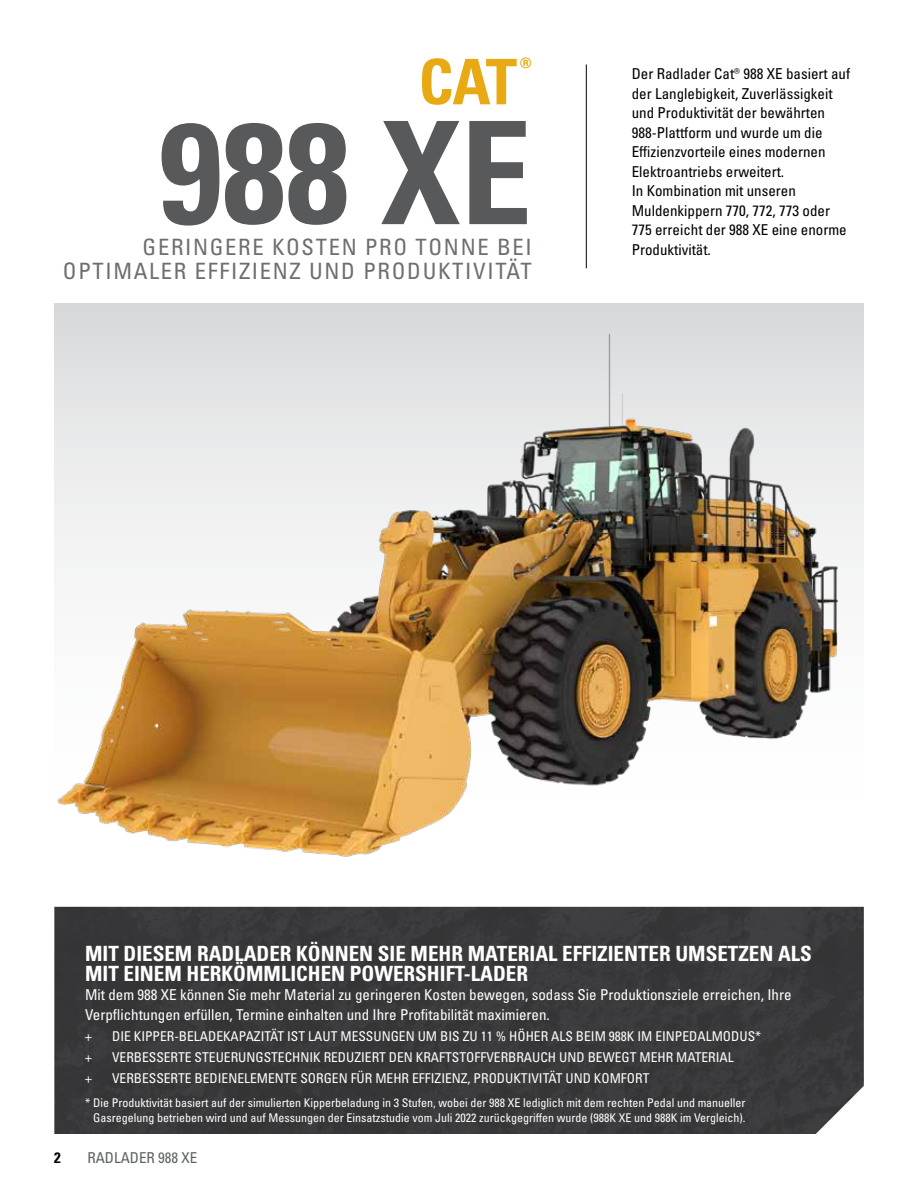
<style>
.page{position:relative;width:918px;height:1188px;background:#fff}
.page>*{position:absolute;margin:0;border:0;box-sizing:border-box;transform-origin:0 0}
.t1{font:142.95px "Univers LTCYR 67 Bold Cond";color:#58595b}
.t2{font:62.85px "Univers LTCYR 67 Bold Cond";color:#e9a913}
.t3{font:condensed 22.5px/24px "Univers LTCYR 57";letter-spacing:.075em;color:#6d6e71;text-align:right}
.t4{font:21px/19.5px "Univers LTCYR 67 Bold Cond";color:#fff}
.t5{font:condensed 15px/19.5px "Univers LTCYR 57";color:#000}
.t6{font:condensed 15px/19.5px "Univers LTCYR 57";color:#fff}
.t7{font:condensed 15px "Univers LTCYR 57";color:#5e6263}
.t8{font:15px "Univers LTCYR 67 Bold Cond";color:#000}
.t9{font:condensed 13.5px "Univers LTCYR 57";color:#fff}
.t10{font:condensed 12px/15px "Univers LTCYR 57";color:#fff;text-align:right}
</style>
<div class="page">
<img style="left:54px;top:303px;width:810px;height:554px">
<div style="left:54px;top:907px;width:810px;height:227px;background:#39383a"></div>
<hr style="left:586px;top:64px;width:1px;height:204px;background:#000">
<h2 class="t2" style="left:419px;top:43px;width:115px">CAT<sup>®</sup></h2>
<h1 class="t1" style="left:159px;top:86px;width:375px">988 XE</h1>
<h3 class="t3" style="left:63px;top:234px;width:470px">GERINGERE KOSTEN PRO TONNE BEI<br>OPTIMALER EFFIZIENZ UND PRODUKTIVITÄT</h3>
<p class="t5" style="left:632px;top:64px;width:220px">Der Radlader Cat® 988 XE basiert auf der Langlebigkeit, Zuverlässigkeit und Produktivität der bewährten<br>988-Plattform und wurde um die<br>Effizienzvorteile eines modernen<br>Elektroantriebs erweitert.<br>In Kombination mit unseren<br>Muldenkippern 770, 772, 773 oder<br>775 erreicht der 988 XE eine enorme</p>
<p class="t5" style="left:632px;top:239px;width:81px">Produktivität.</p>
<h3 class="t4" style="left:85px;top:943px;width:728px">MIT DIESEM RADLADER KÖNNEN SIE MEHR MATERIAL EFFIZIENTER UMSETZEN ALS<br>MIT EINEM HERKÖMMLICHEN POWERSHIFT-LADER</h3>
<p class="t6" style="left:85px;top:985px;width:708px">Mit dem 988 XE können Sie mehr Material zu geringeren Kosten bewegen, sodass Sie Produktionsziele erreichen, Ihre<br>Verpflichtungen erfüllen, Termine einhalten und Ihre Profitabilität maximieren.</p>
<p class="t9" style="left:85px;top:1027px;width:8px">+</p>
<p class="t9" style="left:112px;top:1027px;width:651px">DIE KIPPER-BELADEKAPAZITÄT IST LAUT MESSUNGEN UM BIS ZU 11 % HÖHER ALS BEIM 988K IM EINPEDALMODUS*</p>
<p class="t9" style="left:85px;top:1048px;width:8px">+</p>
<p class="t9" style="left:112px;top:1048px;width:623px">VERBESSERTE STEUERUNGSTECHNIK REDUZIERT DEN KRAFTSTOFFVERBRAUCH UND BEWEGT MEHR MATERIAL</p>
<p class="t9" style="left:85px;top:1069px;width:8px">+</p>
<p class="t9" style="left:112px;top:1069px;width:539px">VERBESSERTE BEDIENELEMENTE SORGEN FÜR MEHR EFFIZIENZ, PRODUKTIVITÄT UND KOMFORT</p>
<p class="t10" style="left:85px;top:1095px;width:662px">* Die Produktivität basiert auf der simulierten Kipperbeladung in 3 Stufen, wobei der 988 XE lediglich mit dem rechten Pedal und manueller<br>Gasregelung betrieben wird und auf Messungen der Einsatzstudie vom Juli 2022 zurückgegriffen wurde (988K XE und 988K im Vergleich).</p>
<p class="t8" style="left:54px;top:1148px;width:8px">2</p>
<p class="t7" style="left:87px;top:1148px;width:111px">RADLADER 988 XE</p>
</div>
